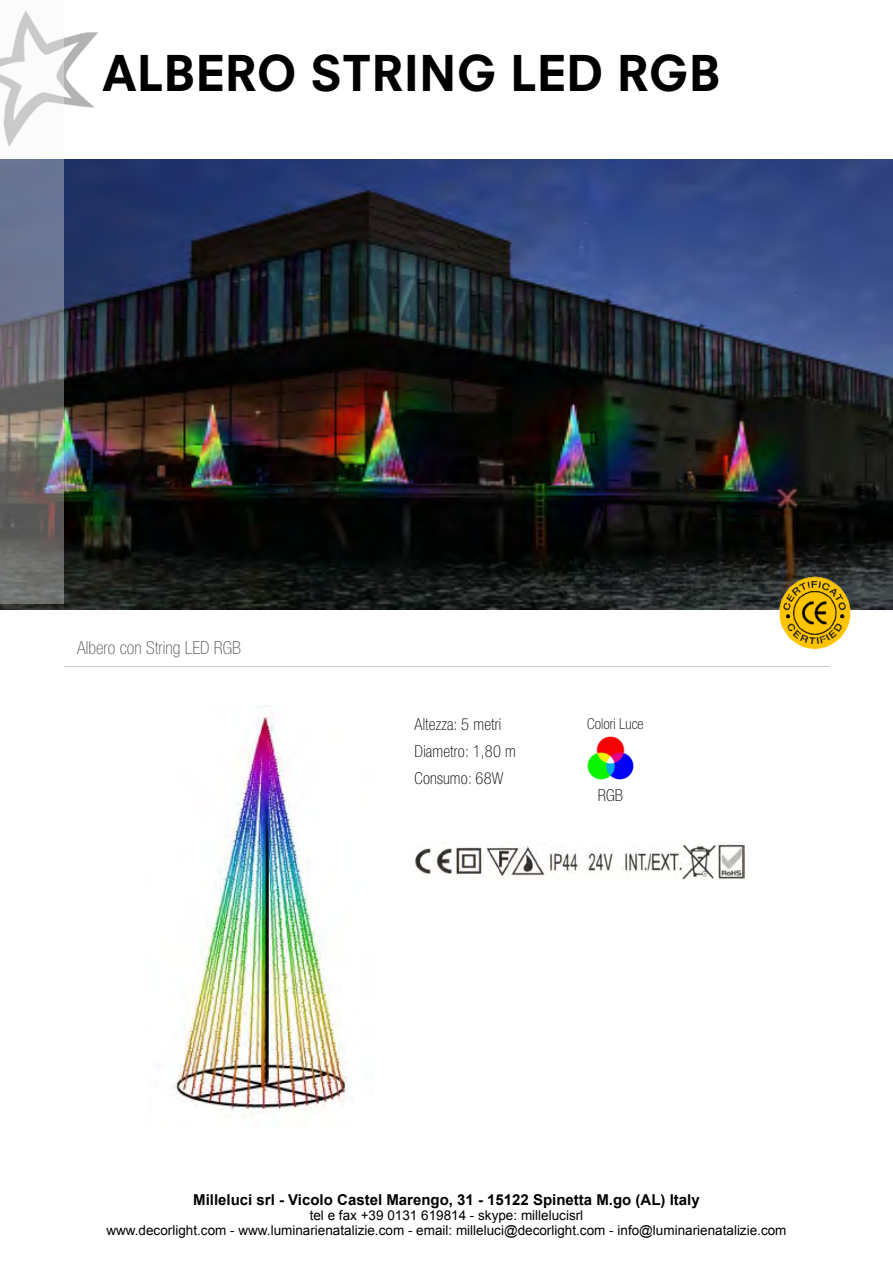
<style>
.page{position:relative;width:893px;height:1263px;background:#fff}
.page>*{position:absolute;margin:0;border:0;box-sizing:border-box;transform-origin:0 0}
.t1{font:800 48px "Neuzeit SLT Std";color:#000}
.t2{font:100 condensed 18px "Helvetica Neue";color:#575756}
.t3{font:100 condensed 16.5px/27px "Helvetica Neue";letter-spacing:.01em;color:#000}
.t4{font:700 15px "Arial";color:#000}
.t5{font:100 condensed 15px "Helvetica Neue";color:#000}
.t6{font:13.5px/15px "Arial";color:#000;text-align:center}
</style>
<div class="page">
<img style="left:0;top:159px;width:893px;height:450px">
<hr style="left:64px;top:666px;width:765px;height:1px;background:#c6c6c6">
<img style="left:173px;top:716px;width:178px;height:398px">
<img style="left:587px;top:736px;width:47px;height:44px">
<img style="left:415px;top:842px;width:329px;height:37px">
<img style="left:64px;top:32px;width:34px;height:76px">
<svg style="left:0;top:11px;width:64px;height:593px"></svg>
<img style="left:778px;top:576px;width:74px;height:74px">
<h1 class="t1" style="left:102px;top:44px;width:620px">ALBERO STRING LED RGB</h1>
<h2 class="t2" style="left:77px;top:637px;width:165px">Albero con String LED RGB</h2>
<p class="t3" style="left:415px;top:710px;width:103px">Altezza: 5 metri<br>Diametro: 1,80 m<br>Consumo: 68W</p>
<p class="t5" style="left:587px;top:715px;width:58px">Colori Luce</p>
<p class="t3" style="left:598px;top:781px;width:27px">RGB</p>
<p class="t4" style="left:193px;top:1190px;width:508px">Milleluci srl - Vicolo Castel Marengo, 31 - 15122 Spinetta M.go (AL) Italy</p>
<p class="t6" style="left:106px;top:1208px;width:682px">tel e fax +39 0131 619814 - skype: millelucisrl<br>www.decorlight.com - www.luminarienatalizie.com - email: milleluci@decorlight.com - info@luminarienatalizie.com</p>
</div>
